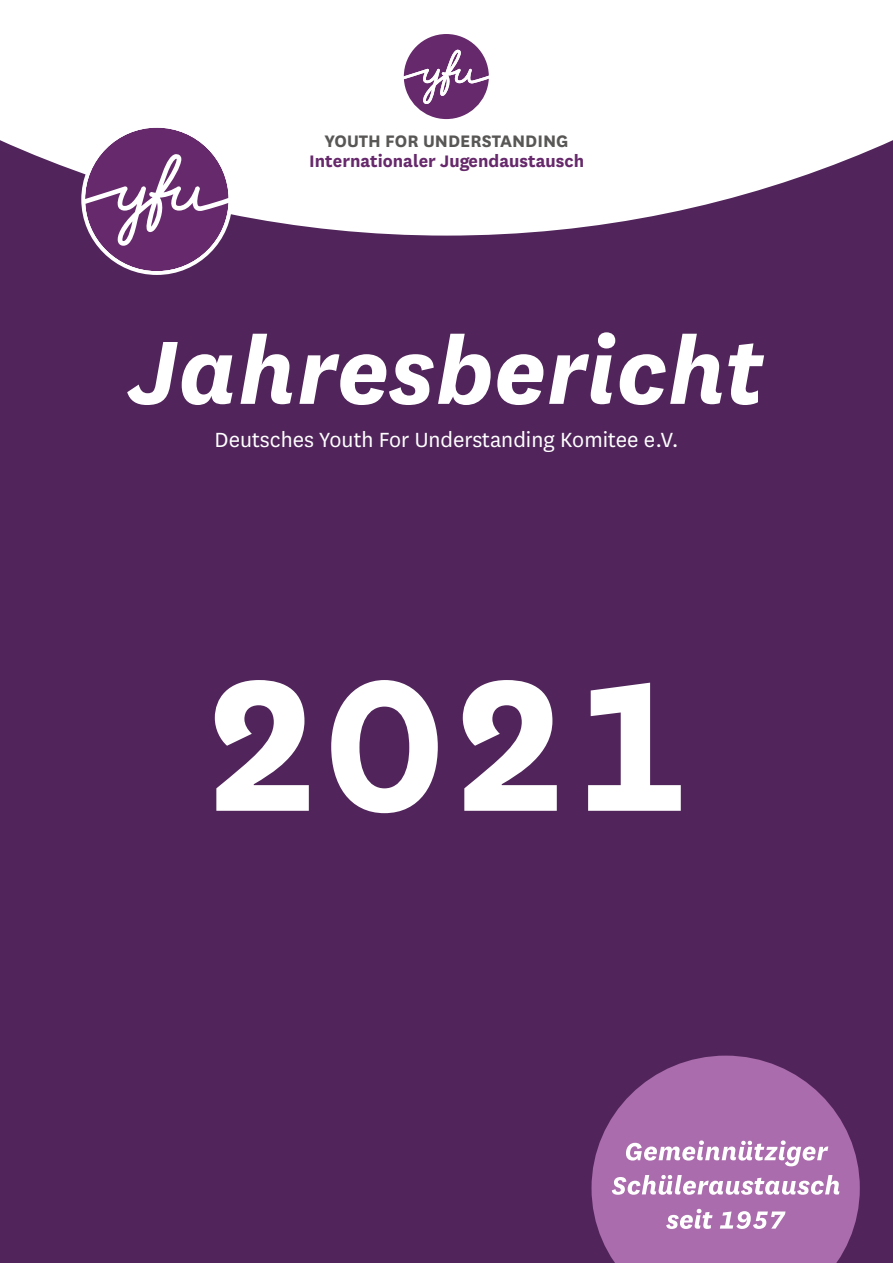
<style>
.page{position:relative;width:893px;height:1263px;background:#51255b}
.page>*{position:absolute;margin:0;border:0;box-sizing:border-box;transform-origin:0 0}
.Titel_Broschüre_2015{font:700 217.5px "National";color:#fff}
.Titel_Broschüre_2015-2{font:italic 700 105px "National";color:#fff}
.Unterzeile_Titel_EP{font:24px "National";color:#fff}
.t1{font:700 19.5px/20px "National";color:#66296b;text-align:center}
.s1{color:#585756}
</style>
<div class="page">
<svg style="left:0;top:0;width:893px;height:236px;background:#eae4eb"></svg>
<svg style="left:404px;top:34px;width:85px;height:85px;background:#98709c"></svg>
<svg style="left:591px;top:1055px;width:269px;height:208px;fill:#aa6cac"></svg>
<svg style="left:666px;top:1209px;width:119px;height:20px;background:#c9a2ca"></svg>
<svg style="left:612px;top:1175px;width:227px;height:20px;background:#cca7cd"></svg>
<svg style="left:626px;top:1140px;width:202px;height:26px;background:#c59ac6"></svg>
<svg style="left:85px;top:128px;width:144px;height:143px;background:#895c8d"></svg>
<div style="left:81px;top:124px;width:151px;height:151px;border:4px solid #fff;border-radius:50%"></div>
<p class="t1" style="left:309px;top:130px;width:276px"><span class="s1">YOUTH FOR UNDERSTANDING<br></span>Internationaler Jugendaustausch</p>
<p class="Titel_Broschüre_2015-2" style="left:130px;top:299px;width:635px">Jahresbericht</p>
<p class="Unterzeile_Titel_EP" style="left:214px;top:424px;width:465px">Deutsches Youth For Understanding Komitee e.V.</p>
<p class="Titel_Broschüre_2015" style="left:199px;top:590px;width:497px">2021</p>
</div>
